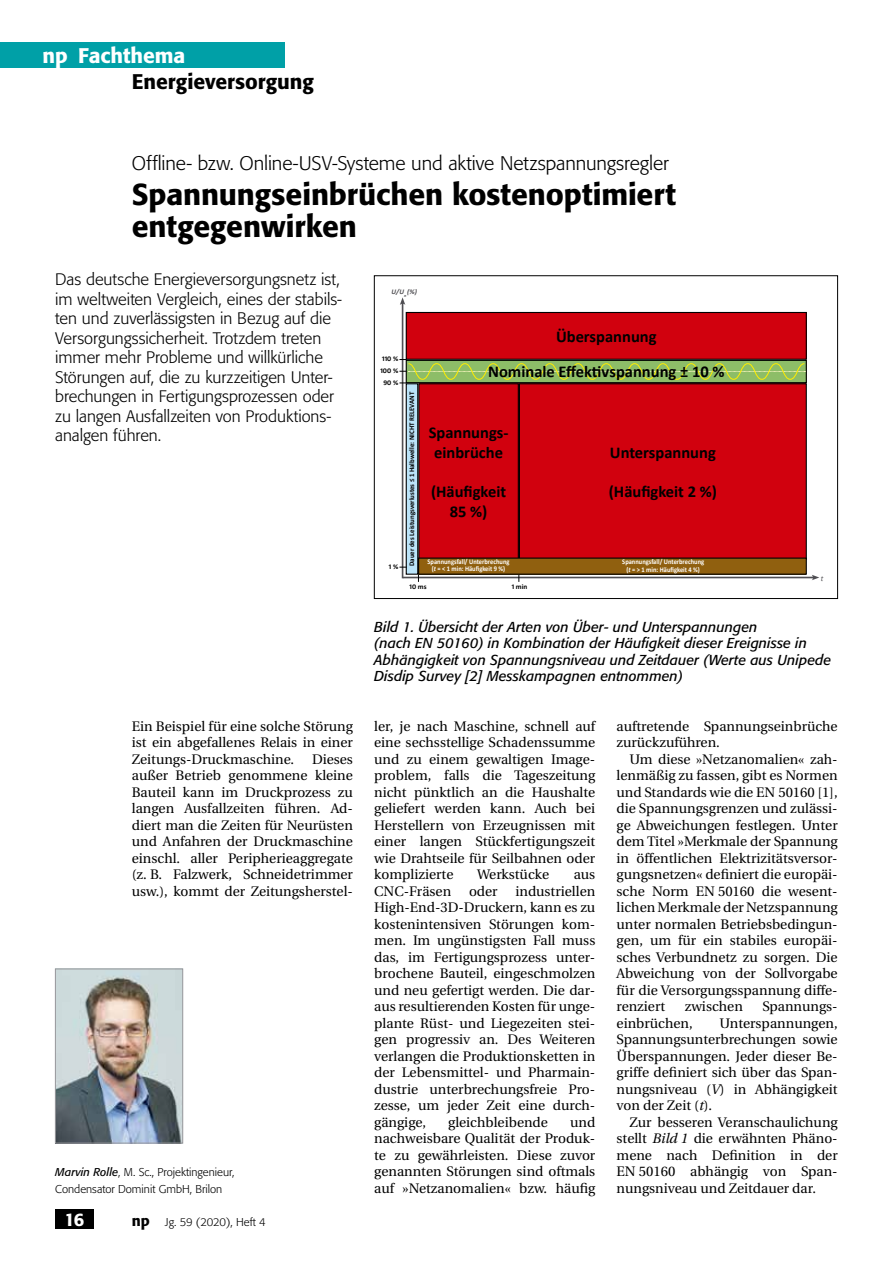
<style>
.page{position:relative;width:893px;height:1263px;background:#fff}
.page>*{position:absolute;margin:0;border:0;box-sizing:border-box;transform-origin:0 0}
.t1{font:500 30px/31.5px "Formata";letter-spacing:-.005em;color:#000}
.t2{font:500 21px "Formata";color:#000}
.t3{font:500 21px "Formata";letter-spacing:-.005em;color:#fff}
.t4{font:300 19.5px "Formata";letter-spacing:-.005em;color:#000}
.t5{font:500 18px "Formata";color:#fff}
.t6{font:300 16.5px/19.5px "Formata";color:#000}
.t7{font:700 16.5px/19.8px "Calibri";color:#000;text-align:center}
.t8{font:italic 14.25px/16.5px "Formata";color:#000}
.t9{font:13.8px/16.5px "Utopia";color:#000;text-align:justify}
.t10{font:300 11.25px/16.5px "Formata";color:#000}
.t11{font:italic 7.65px "Calibri";color:#504f53}
.t12{font:700 7.2px/7.2px "Calibri";color:#fff;text-align:center;scale:.9 1}
.t13{font:700 7.2px "Calibri";color:#000;scale:.96 1}
.t14{font:700 7.2px/11.7px "Calibri";color:#000;text-align:center}
.t15{font:italic 700 7.2px "Calibri";color:#504f53}
.s1{font-weight:400;font-style:italic}
.s2{font-weight:500;font-size:15px}
.s3{font-style:italic}
</style>
<div class="page">
<div style="left:55px;top:1210px;width:39px;height:19px;background:#000"></div>
<div style="left:0;top:43px;width:285px;height:25px;background:#00a0a7"></div>
<img style="left:57px;top:971px;width:124px;height:170px">
<div style="left:55px;top:969px;width:128px;height:174px;border:1px solid #98989c"></div>
<hr style="left:402px;top:302px;width:1px;height:276px;background:#504f53">
<svg style="left:400px;top:297px;width:5px;height:8px"></svg>
<hr style="left:403px;top:577px;width:412px;height:1px;background:#504f53">
<svg style="left:812px;top:575px;width:7px;height:5px"></svg>
<div style="left:406px;top:312px;width:400px;height:47px;background:#d1010e"></div>
<div style="left:406px;top:312px;width:401px;height:48px;border:1px solid #000"></div>
<div style="left:419px;top:384px;width:99px;height:175px;background:#d1010e"></div>
<div style="left:418px;top:383px;width:101px;height:177px;border:1px solid #000"></div>
<div style="left:519px;top:384px;width:287px;height:175px;background:#d1010e"></div>
<div style="left:406px;top:384px;width:12px;height:190px;background:#bbe4f9"></div>
<div style="left:406px;top:383px;width:12px;height:192px;border:1px solid #000"></div>
<svg style="left:399px;top:359px;width:406px;height:25px;background:#85a657"></svg>
<div style="left:419px;top:558px;width:387px;height:16px;background:#90600f"></div>
<div style="left:418px;top:557px;width:389px;height:18px;border:1px solid #000"></div>
<div style="left:374px;top:276px;width:464px;height:323px;border:1px solid #000"></div>
<h2 class="t3" style="left:43px;top:43px;width:144px">np Fachthema</h2>
<h2 class="t2" style="left:132px;top:69px;width:184px">Energieversorgung</h2>
<h3 class="t4" style="left:132px;top:151px;width:539px">Offline- bzw. Online-USV-Systeme und aktive Netzspannungsregler</h3>
<h1 class="t1" style="left:132px;top:179px;width:546px">Spannungseinbrüchen kostenoptimiert entgegenwirken</h1>
<p class="t6" style="left:55px;top:270px;width:288px">Das deutsche Energieversorgungsnetz ist, im weltweiten Vergleich, eines der stabils&shy;ten und zuverlässigsten in Bezug auf die Versorgungssicherheit. Trotzdem treten immer mehr Probleme und willkürliche Störungen auf, die zu kurzzeitigen Unter&shy;brechungen in Fertigungsprozessen oder zu langen Ausfallzeiten von Produktions&shy;analgen führen.</p>
<p class="t9" style="left:132px;top:718px;width:223px">Ein Beispiel für eine solche Störung ist ein abgefallenes Relais in einer Zeitungs-Druckmaschine.</p>
<p class="t9" style="left:132px;top:751px;width:223px;text-indent:180px">Dieses außer Betrieb genommene kleine Bauteil kann im Druckprozess zu langen Ausfallzeiten führen. Ad&shy;diert man die Zeiten für Neurüsten und Anfahren der Druckmaschine einschl. aller Peripherieaggregate (z. B. Falzwerk, Schneidetrimmer usw.), kommt der Zeitungsherstel-</p>
<p class="t10" style="left:55px;top:1164px;width:181px"><span class="s1">Marvin Rolle</span>, M. Sc., Projektingenieur,<br>Condensator Dominit GmbH, Brilon</p>
<h3 class="t5" style="left:64px;top:1208px;width:21px">16</h3>
<p class="t10" style="left:132px;top:1213px;width:135px"><span class="s2">np</span> Jg. 59 (2020), Heft 4</p>
<p class="t15" style="left:392px;top:287px;width:27px">U/U<sub>n</sub> (%)</p>
<p class="t14" style="left:380px;top:353px;width:19px">110 %<br>100 %<br>90 %</p>
<p class="t14" style="left:389px;top:561px;width:11px">1 %</p>
<p class="t13" style="left:407px;top:566px;width:183px;rotate:-90deg">Dauer des Leistungsverlustes ≤ 1 Halbwelle: NICHT RELEVANT</p>
<p class="t7" style="left:488px;top:319px;width:238px;line-height:34.8px">Überspannung<br>Nominale Effektivspannung ± 10 %</p>
<p class="t7" style="left:429px;top:422px;width:81px">Spannungs&shy;einbrüche</p>
<p class="t7" style="left:431px;top:482px;width:77px">(Häufigkeit<br>85 %)</p>
<p class="t7" style="left:610px;top:442px;width:107px">Unterspannung</p>
<p class="t7" style="left:609px;top:482px;width:110px">(Häufigkeit 2 %)</p>
<p class="t12" style="left:428px;top:558px;width:93px">Spannungsfall/ Unterbrechung (<span class="s3">t</span> = &lt; 1 min: Häufigkeit 9 %)</p>
<p class="t12" style="left:622px;top:558px;width:93px">Spannungsfall/ Unterbrechung (<span class="s3">t</span> = &gt; 1 min: Häufigkeit 4 %)</p>
<p class="t14" style="left:410px;top:580px;width:19px">10 ms</p>
<p class="t14" style="left:512px;top:580px;width:17px">1 min</p>
<p class="t11" style="left:821px;top:573px;width:4px">t</p>
<p class="t8" style="left:374px;top:618px;width:458px">Bild 1. Übersicht der Arten von Über- und Unterspannungen<br>(nach EN 50160) in Kombination der Häufigkeit dieser Ereignisse in Abhängigkeit von Spannungsniveau und Zeitdauer (Werte aus Unipede Disdip Survey [2] Messkampagnen entnommen)</p>
<p class="t9" style="left:374px;top:718px;width:223px">ler, je nach Maschine, schnell auf eine sechsstellige Schadenssumme und zu einem gewaltigen Image&shy;problem, falls die Tageszeitung nicht pünktlich an die Haushalte geliefert werden kann. Auch bei Herstellern von Erzeugnissen mit einer langen Stückfertigungszeit wie Drahtseile für Seilbahnen oder komplizierte</p>
<p class="t9" style="left:477px;top:866px;width:73px">Werkstücke</p>
<p class="t9" style="left:574px;top:866px;width:23px">aus</p>
<p class="t9" style="left:374px;top:883px;width:223px;text-indent:141px">industriellen High-End-3D-Druckern, kann es zu kostenintensiven Störungen kom&shy;men. Im ungünstigsten Fall muss das, im Fertigungsprozess unter&shy;brochene Bauteil, eingeschmolzen und neu gefertigt werden. Die dar&shy;aus resultierenden Kosten für unge&shy;plante Rüst- und Liegezeiten stei&shy;gen progressiv an. Des Weiteren verlangen die Produktionsketten in der Lebensmittel- und Pharmain&shy;dustrie unterbrechungsfreie Pro&shy;zesse, um jeder Zeit eine durch&shy;gängige,</p>
<p class="t9" style="left:374px;top:883px;width:79px">CNC-Fräsen</p>
<p class="t9" style="left:469px;top:883px;width:30px">oder</p>
<p class="t9" style="left:374px;top:1114px;width:223px;text-indent:196px">und nachweisbare Qualität der Produk&shy;te zu gewährleisten. Diese zuvor genannten Störungen sind oftmals auf »Netzanomalien« bzw. häufig</p>
<p class="t9" style="left:448px;top:1114px;width:101px">gleichbleibende</p>
<p class="t9" style="left:617px;top:718px;width:223px">auftretende Spannungseinbrüche zurückzuführen.</p>
<p class="t9" style="left:617px;top:751px;width:223px;text-indent:13px">Um diese »Netzanomalien« zah&shy;lenmäßig zu fassen, gibt es Normen und Standards wie die EN 50160 [1], die Spannungsgrenzen und zulässi&shy;ge Abweichungen festlegen. Unter dem Titel »Merkmale der Spannung in öffentlichen Elektrizitätsversor&shy;gungsnetzen« definiert die europäi&shy;sche Norm EN 50160 die wesent&shy;lichen Merkmale der Netzspannung unter normalen Betriebsbedingun&shy;gen, um für ein stabiles europäi&shy;sches Verbundnetz zu sorgen. Die Abweichung von der Sollvorgabe für die Versorgungsspannung diffe&shy;renziert</p>
<p class="t9" style="left:685px;top:998px;width:60px">zwischen</p>
<p class="t9" style="left:762px;top:998px;width:77px">Spannungs-</p>
<p class="t9" style="left:617px;top:1015px;width:78px">einbrüchen,</p>
<p class="t9" style="left:617px;top:1015px;width:223px;text-indent:103px">Unterspannungen, Spannungsunterbrechungen sowie Überspannungen. Jeder dieser Be&shy;griffe definiert sich über das Span&shy;nungsniveau (<span class="s3">V</span>) in Abhängigkeit von der Zeit (<span class="s3">t</span>).</p>
<p class="t9" style="left:617px;top:1114px;width:223px;text-indent:13px">Zur besseren Veranschaulichung stellt <span class="s3">Bild 1</span> die erwähnten Phäno&shy;mene nach Definition in der EN 50160 abhängig von Span&shy;nungsniveau und Zeitdauer dar.</p>
</div>
